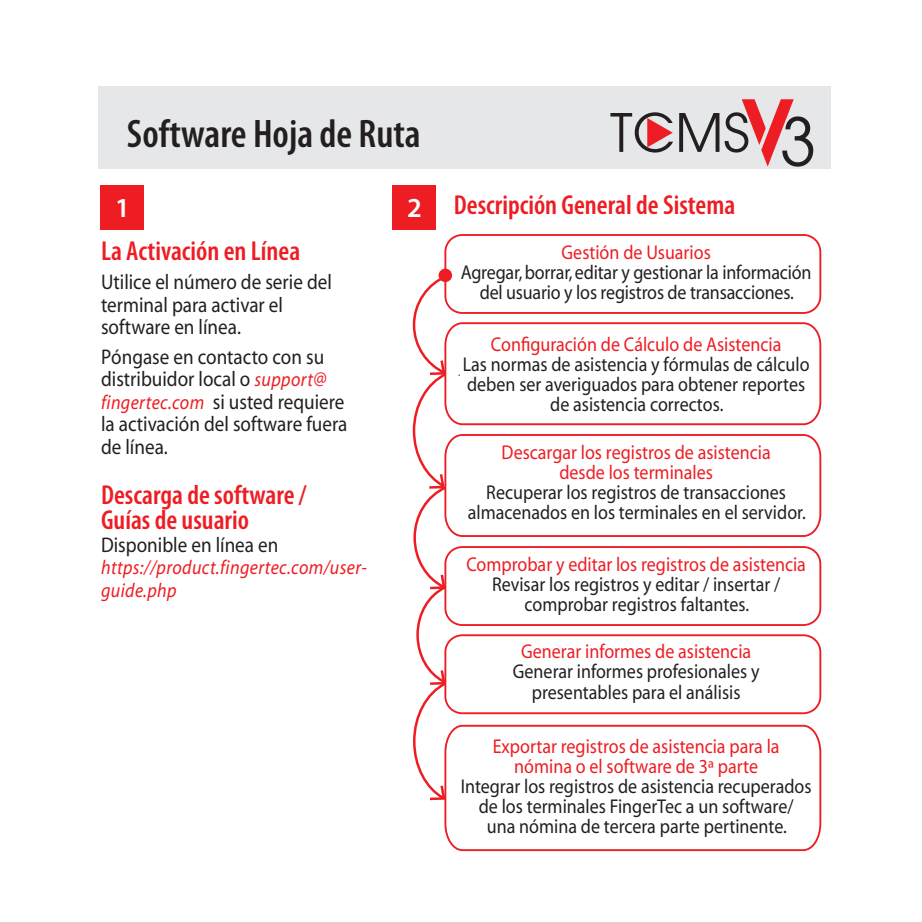
<style>
.page{position:relative;width:922px;height:922px;background:#fff}
.page>*{position:absolute;margin:0;border:0;box-sizing:border-box;transform-origin:0 0}
.t1{font:600 condensed 40px "Myriad Pro";color:#231f20}
.t2{font:600 condensed 27.5px "Myriad Pro";color:#ee1d23}
.t3{font:600 27.5px "Myriad Pro";color:#fff}
.t4{font:21.25px/22.5px "Myriad";color:#231f20;scale:.9 1}
.t5{font:20px/20px "Myriad";color:#231f20;text-align:center;scale:.9 1}
.t6{font:20px "Myriad";color:#ee1d23;scale:.9 1}
.t7{font:italic 20px/22.5px "Myriad";letter-spacing:.02em;color:#ee1d23;scale:.9 1}
.s1{font-style:italic;font-size:20px;color:#ee1d23}
</style>
<div class="page">
<div style="left:100px;top:186px;width:43px;height:44px;background:#ee1d23"></div>
<div style="left:392px;top:186px;width:43px;height:44px;background:#ee1d23"></div>
<div style="left:444px;top:234px;width:377px;height:80px;border:2px solid #ee1d23;border-radius:17px"></div>
<svg style="left:450px;top:322px;width:372px;height:104px"></svg>
<svg style="left:450px;top:434px;width:372px;height:103px"></svg>
<div style="left:444px;top:546px;width:377px;height:79px;border:2px solid #ee1d23;border-radius:17px"></div>
<div style="left:444px;top:634px;width:377px;height:80px;border:2px solid #ee1d23;border-radius:17px"></div>
<svg style="left:444px;top:724px;width:378px;height:127px"></svg>
<svg style="left:438px;top:268px;width:14px;height:14px"></svg>
<svg style="left:412px;top:272px;width:38px;height:529px"></svg>
<div style="left:98px;top:86px;width:732px;height:83px;background:#e6e7e9"></div>
<svg style="left:679px;top:99px;width:134px;height:68px"></svg>
<svg style="left:610px;top:112px;width:62px;height:40px"></svg>
<p class="t1" style="left:127px;top:109px;width:295px">Software Hoja de Ruta</p>
<p class="t3" style="left:115px;top:190px;width:16px">1</p>
<p class="t3" style="left:407px;top:190px;width:16px">2</p>
<p class="t2" style="left:454px;top:188px;width:283px">Descripción General de Sistema</p>
<p class="t6" style="left:561px;top:242px;width:167px">Gestión de Usuarios</p>
<p class="t5" style="left:460px;top:263px;width:391px">Agregar,borrar,editar y gestionar la información del usuario y los registros de transacciones.</p>
<p class="t6" style="left:491px;top:334px;width:324px">Configuración de Cálculo de Asistencia</p>
<p class="t5" style="left:462px;top:355px;width:386px;text-align:left">Las normas de asistencia y fórmulas de cálculo deben ser averiguados para obtener reportes</p>
<p class="t5" style="left:550px;top:395px;width:194px">de asistencia correctos.</p>
<p class="t6" style="left:501px;top:442px;width:300px">Descargar los registros de asistencia</p>
<p class="t6" style="left:559px;top:462px;width:172px">desde los terminales</p>
<p class="t5" style="left:486px;top:483px;width:334px">Recuperar los registros de transacciones</p>
<p class="t5" style="left:467px;top:503px;width:377px">almacenados en los terminales en el servidor.</p>
<p class="t6" style="left:466px;top:554px;width:379px">Comprobar y editar los registros de asistencia</p>
<p class="t5" style="left:492px;top:575px;width:322px">Revisar los registros y editar / insertar /</p>
<p class="t5" style="left:524px;top:595px;width:251px">comprobar registros faltantes.</p>
<p class="t6" style="left:521px;top:641px;width:257px">Generar informes de asistencia</p>
<p class="t5" style="left:512px;top:662px;width:275px">Generar informes profesionales y</p>
<p class="t5" style="left:531px;top:682px;width:233px">presentables para el análisis</p>
<p class="t6" style="left:492px;top:736px;width:320px">Exportar registros de asistencia para la</p>
<p class="t6" style="left:514px;top:756px;width:272px">nómina o el software de 3ª parte</p>
<p class="t5" style="left:460px;top:776px;width:391px">Integrar los registros de asistencia recuperados de los terminales FingerTec a un software/</p>
<p class="t5" style="left:486px;top:816px;width:335px">una nómina de tercera parte pertinente.</p>
<p class="t2" style="left:101px;top:233px;width:201px">La Activación en Línea</p>
<p class="t4" style="left:101px;top:272px;width:258px">Utilice el número de serie del terminal para activar el software en línea.</p>
<p class="t4" style="left:101px;top:346px;width:275px">Póngase en contacto con su distribuidor local o <span class="s1">support@ fingertec.com</span> si usted requiere la activación del software fuera de línea.</p>
<p class="t2" style="left:101px;top:478px;width:207px">Descarga de software /</p>
<p class="t2" style="left:101px;top:503px;width:149px">Guías de usuario</p>
<p class="t4" style="left:101px;top:534px;width:198px">Disponible en línea en</p>
<p class="t7" style="left:101px;top:557px;width:297px">https://product.fingertec.com/user&shy;guide.php</p>
</div>
